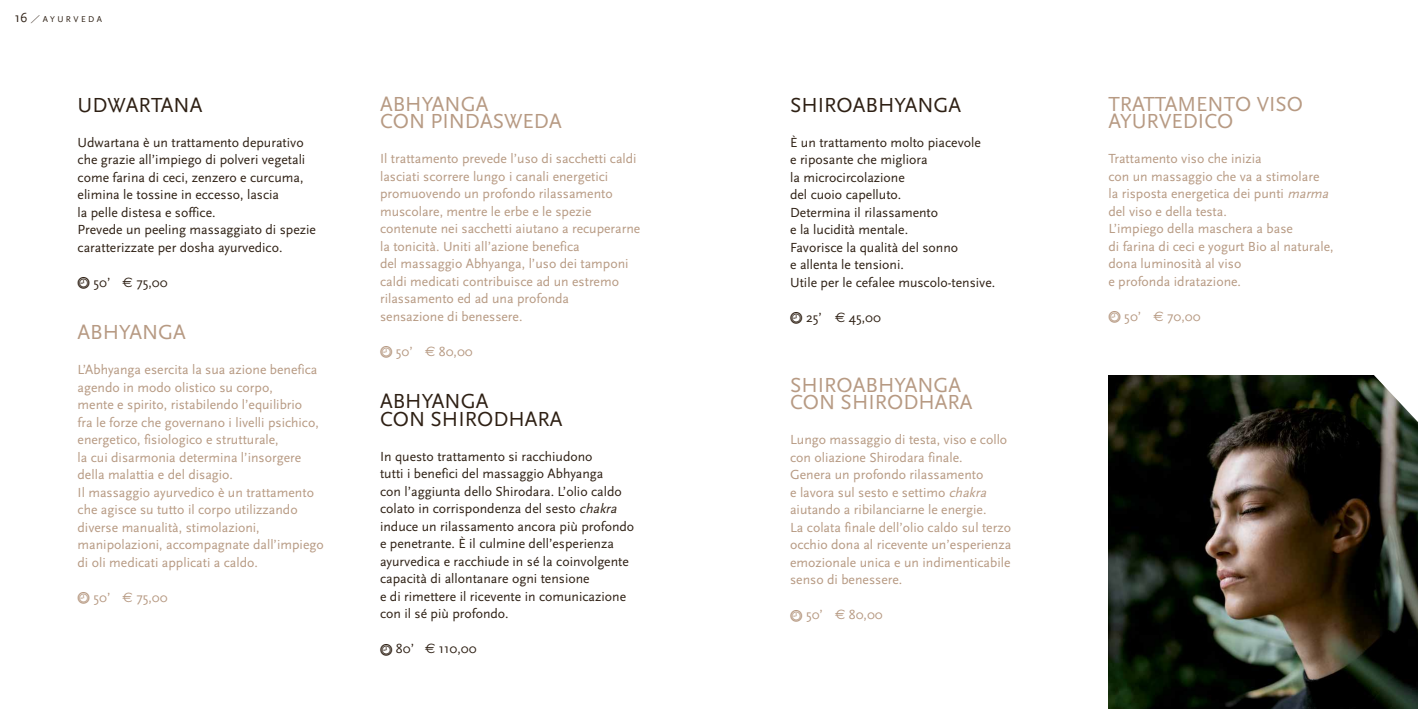
<style>
.page{position:relative;width:1418px;height:709px;background:#fff}
.page>*{position:absolute;margin:0;border:0;box-sizing:border-box;transform-origin:0 0}
.t1{font:21.25px/17.5px "Scala Sans";color:#b79a83}
.t2{font:21.25px/17.5px "Scala Sans";color:#2e2014}
.t3{font:13.75px/17.5px "Scala Sans";color:#b79a83}
.t4{font:13.75px/17.5px "Scala Sans";color:#2e2014}
.t5{font:8.75px "Scala Sans";letter-spacing:.28em;color:#2e2014}
.s1{font-size:13.75px}
.s2{font-style:italic}
.s3{font-family:"Bankwesen";font-size:17.5px}
.s4{font-family:"Euro Sans"}
</style>
<div class="page">
<img style="left:1108px;top:375px;width:309px;height:334px">
<svg style="left:1361px;top:375px;width:56px;height:47px"></svg>
<p class="t5" style="left:15px;top:14px;width:89px"><span class="s1">16</span> <span class="s2">/</span>AYURVEDA</p>
<h1 class="t2" style="left:78px;top:96px;width:126px">UDWARTANA</h1>
<p class="t4" style="left:78px;top:134px;width:240px">Udwartana è un trattamento depurativo che grazie all’impiego di polveri vegetali come farina di ceci, zenzero e curcuma, elimina le tossine in eccesso, lascia<br>la pelle distesa e soffice.<br>Prevede un peeling massaggiato di spezie caratterizzate per dosha ayurvedico.</p>
<p class="t4" style="left:78px;top:274px;width:91px"><span class="s3">q</span> 50’ <span class="s4">€</span> 75,00</p>
<h1 class="t1" style="left:78px;top:324px;width:110px">ABHYANGA</h1>
<p class="t3" style="left:78px;top:361px;width:248px">L’Abhyanga esercita la sua azione benefica agendo in modo olistico su corpo,<br>mente e spirito, ristabilendo l’equilibrio<br>fra le forze che governano i livelli psichico, energetico, fisiologico e strutturale,<br>la cui disarmonia determina l’insorgere della malattia e del disagio.<br>Il massaggio ayurvedico è un trattamento che agisce su tutto il corpo utilizzando diverse manualità, stimolazioni, manipolazioni, accompagnate dall’impiego di oli medicati applicati a caldo.</p>
<p class="t3" style="left:78px;top:589px;width:91px"><span class="s3">q</span> 50’ <span class="s4">€</span> 75,00</p>
<h1 class="t1" style="left:380px;top:95px;width:183px">ABHYANGA<br>CON PINDASWEDA</h1>
<p class="t3" style="left:380px;top:150px;width:262px">Il trattamento prevede l’uso di sacchetti caldi lasciati scorrere lungo i canali energetici promuovendo un profondo rilassamento muscolare, mentre le erbe e le spezie contenute nei sacchetti aiutano a recuperarne la tonicità. Uniti all’azione benefica<br>del massaggio Abhyanga, l’uso dei tamponi caldi medicati contribuisce ad un estremo rilassamento ed ad una profonda<br>sensazione di benessere.</p>
<p class="t3" style="left:380px;top:343px;width:94px"><span class="s3">q</span> 50’ <span class="s4">€</span> 80,00</p>
<h1 class="t2" style="left:380px;top:393px;width:184px">ABHYANGA<br>CON SHIRODHARA</h1>
<p class="t4" style="left:380px;top:448px;width:256px">In questo trattamento si racchiudono<br>tutti i benefici del massaggio Abhyanga<br>con l’aggiunta dello Shirodara. L’olio caldo colato in corrispondenza del sesto <span class="s2">chakra </span>induce un rilassamento ancora più profondo e penetrante. È il culmine dell’esperienza ayurvedica e racchiude in sé la coinvolgente capacità di allontanare ogni tensione<br>e di rimettere il ricevente in comunicazione con il sé più profondo.</p>
<p class="t4" style="left:380px;top:640px;width:98px"><span class="s3">q</span> 80’ <span class="s4">€</span> 110,00</p>
<h1 class="t2" style="left:790px;top:96px;width:172px">SHIROABHYANGA</h1>
<p class="t4" style="left:790px;top:134px;width:207px">È un trattamento molto piacevole<br>e riposante che migliora<br>la microcircolazione<br>del cuoio capelluto.<br>Determina il rilassamento<br>e la lucidità mentale.<br>Favorisce la qualità del sonno<br>e allenta le tensioni.<br>Utile per le cefalee muscolo-tensive.</p>
<p class="t4" style="left:790px;top:309px;width:92px"><span class="s3">q</span> 25’ <span class="s4">€</span> 45,00</p>
<h1 class="t1" style="left:790px;top:376px;width:184px">SHIROABHYANGA<br>CON SHIRODHARA</h1>
<p class="t3" style="left:790px;top:431px;width:223px">Lungo massaggio di testa, viso e collo con oliazione Shirodara finale.<br>Genera un profondo rilassamento<br>e lavora sul sesto e settimo <span class="s2">chakra </span>aiutando a ribilanciarne le energie.<br>La colata finale dell’olio caldo sul terzo occhio dona al ricevente un’esperienza emozionale unica e un indimenticabile senso di benessere.</p>
<p class="t3" style="left:790px;top:606px;width:94px"><span class="s3">q</span> 50’ <span class="s4">€</span> 80,00</p>
<h1 class="t1" style="left:1108px;top:95px;width:196px">TRATTAMENTO VISO<br>AYURVEDICO</h1>
<p class="t3" style="left:1108px;top:150px;width:227px">Trattamento viso che inizia<br>con un massaggio che va a stimolare<br>la risposta energetica dei punti <span class="s2">marma </span>del viso e della testa.<br>L’impiego della maschera a base<br>di farina di ceci e yogurt Bio al naturale, dona luminosità al viso<br>e profonda idratazione.</p>
<p class="t3" style="left:1108px;top:308px;width:94px"><span class="s3">q</span> 50’ <span class="s4">€</span> 70,00</p>
</div>
